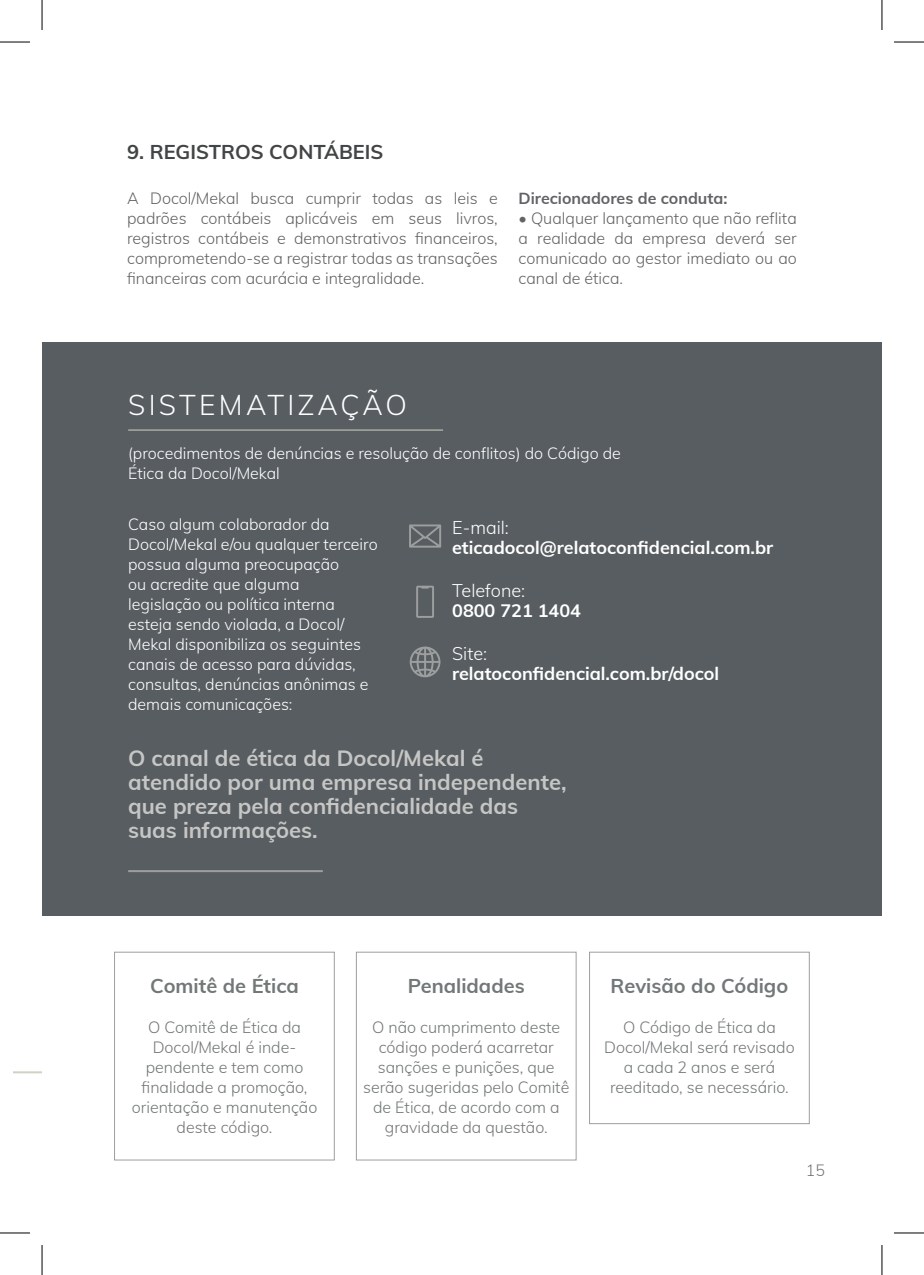
<style>
.page{position:relative;width:924px;height:1275px;background:#fff}
.page>*{position:absolute;margin:0;border:0;box-sizing:border-box;transform-origin:0 0}
.t1{font:300 28px "Muli";letter-spacing:.12em;color:#fff}
.t2{font:700 22px/24px "Muli";color:#c6c6c5}
.t3{font:700 20px "Muli";color:#727777}
.t4{font:700 20px "Muli";color:#424545}
.t5{font:700 18px/20px "Muli";color:#fff}
.t6{font:300 16px/20px "Muli";color:#fff}
.t7{font:300 16px/20px "Muli";color:#727777;text-align:center}
.t8{font:300 16px/20px "Muli";color:#636366;text-align:justify}
.t9{font:700 16px "Muli";color:#636366}
.s1{font-weight:300}
</style>
<div class="page">
<hr style="left:14px;top:1071px;width:28px;height:2px;background:#d0d3c2">
<div style="left:42px;top:342px;width:839px;height:574px;background:#585d61"></div>
<hr style="left:128px;top:429px;width:315px;height:1px;background:#d0d3c2">
<hr style="left:128px;top:870px;width:194px;height:2px;background:#9d9f9f">
<svg style="left:409px;top:524px;width:32px;height:23px"></svg>
<svg style="left:409px;top:646px;width:31px;height:31px"></svg>
<svg style="left:416px;top:585px;width:18px;height:33px"></svg>
<div style="left:114px;top:951px;width:220px;height:209px;border:1px solid #9d9f9f"></div>
<div style="left:356px;top:951px;width:220px;height:209px;border:1px solid #9d9f9f"></div>
<div style="left:588px;top:951px;width:221px;height:173px;border:1px solid #9d9f9f"></div>
<hr style="left:0;top:42px;width:30px;height:1px;background:#000">
<hr style="left:893px;top:42px;width:30px;height:1px;background:#000">
<hr style="left:0;top:1232px;width:30px;height:1px;background:#000">
<hr style="left:893px;top:1232px;width:30px;height:1px;background:#000">
<hr style="left:42px;top:0;width:1px;height:30px;background:#000">
<hr style="left:42px;top:1245px;width:1px;height:30px;background:#000">
<hr style="left:881px;top:0;width:1px;height:30px;background:#000">
<hr style="left:881px;top:1245px;width:1px;height:30px;background:#000">
<p class="t4" style="left:127px;top:137px;width:257px">9. REGISTROS CONTÁBEIS</p>
<p class="t8" style="left:127px;top:187px;width:372px">A Docol/Mekal busca cumprir todas as leis e padrões contábeis aplicáveis em seus livros, registros contábeis e demonstrativos financeiros, comprometendo-se a registrar todas as transações financeiras com acurácia e integralidade.</p>
<p class="t9" style="left:518px;top:186px;width:210px">Direcionadores de conduta:</p>
<p class="t8" style="left:518px;top:207px;width:279px">• Qualquer lançamento que não reflita a realidade da empresa deverá ser comunicado ao gestor imediato ou ao canal de ética.</p>
<p class="t1" style="left:128px;top:384px;width:280px">SISTEMATIZAÇÃO</p>
<p class="t6" style="left:128px;top:443px;width:494px">(procedimentos de denúncias e resolução de conflitos) do Código de<br>Ética da Docol/Mekal</p>
<p class="t6" style="left:128px;top:513px;width:251px">Caso algum colaborador da<br>Docol/Mekal e/ou qualquer terceiro possua alguma preocupação<br>ou acredite que alguma<br>legislação ou política interna esteja sendo violada, a Docol/<br>Mekal disponibiliza os seguintes canais de acesso para dúvidas, consultas, denúncias anônimas e demais comunicações:</p>
<p class="t5" style="left:452px;top:517px;width:322px"><span class="s1">E-mail: </span>eticadocol@relatoconfidencial.com.br</p>
<p class="t5" style="left:452px;top:580px;width:130px"><span class="s1">Telefone:<br></span>0800 721 1404</p>
<p class="t5" style="left:452px;top:642px;width:268px"><span class="s1">Site: </span>relatoconfidencial.com.br/docol</p>
<p class="t2" style="left:128px;top:745px;width:440px">O canal de ética da Docol/Mekal é atendido por uma empresa independente, que preza pela confidencialidade das suas informações.</p>
<p class="t3" style="left:150px;top:971px;width:150px">Comitê de Ética</p>
<p class="t7" style="left:132px;top:1016px;width:187px">O Comitê de Ética da<br>Docol/Mekal é inde&shy;pendente e tem como finalidade a promoção, orientação e manutenção deste código.</p>
<p class="t3" style="left:407px;top:971px;width:118px">Penalidades</p>
<p class="t7" style="left:363px;top:1016px;width:208px">O não cumprimento deste código poderá acarretar sanções e punições, que serão sugeridas pelo Comitê de Ética, de acordo com a gravidade da questão.</p>
<p class="t3" style="left:610px;top:971px;width:179px">Revisão do Código</p>
<p class="t7" style="left:604px;top:1016px;width:192px">O Código de Ética da<br>Docol/Mekal será revisado a cada 2 anos e será reeditado, se necessário.</p>
<p class="t7" style="left:805px;top:1159px;width:21px">15</p>
</div>
